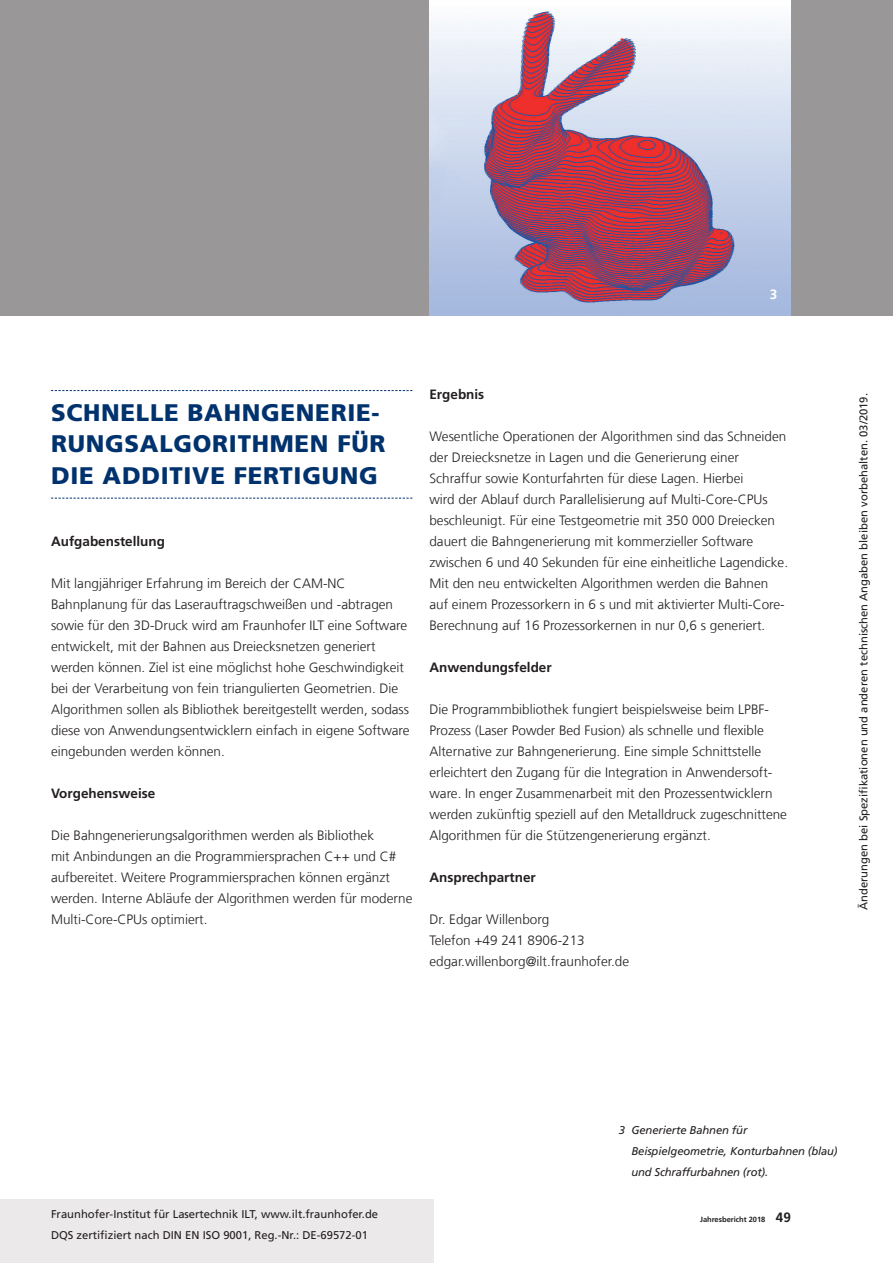
<style>
.page{position:relative;width:893px;height:1263px;background:#fff}
.page>*{position:absolute;margin:0;border:0;box-sizing:border-box;transform-origin:0 0}
.t1{font:900 24px/31.5px "Frutiger LT Com";letter-spacing:.03em;color:#00326d}
.t2{font:300 13.5px/21px "Frutiger LT Com";color:#231f20}
.t3{font:700 13.5px "Frutiger LT Com";color:#231f20}
.t4{font:700 13.5px "Frutiger LT Com";color:#fff}
.t5{font:11.25px/21px "Frutiger LT Com";color:#231f20}
.t6{font:italic 11.25px/21px "Frutiger LT Com";letter-spacing:-.01em;color:#231f20}
.t7{font:700 7.5px "Frutiger LT Com";color:#231f20}
.s1{font-size:13.5px}
</style>
<div class="page">
<div style="left:0;top:1199px;width:434px;height:64px;background:#ece9ea"></div>
<div style="left:0;top:0;width:893px;height:315px;background:#999798"></div>
<img style="left:429px;top:0;width:362px;height:315px">
<svg style="left:51px;top:390px;width:361px;height:1px"></svg>
<svg style="left:51px;top:498px;width:361px;height:1px"></svg>
<p class="t4" style="left:770px;top:286px;width:9px">3</p>
<h1 class="t1" style="left:51px;top:397px;width:336px">SCHNELLE BAHNGENERIE-<br>RUNGSALGORITHMEN FÜR<br>DIE ADDITIVE FERTIGUNG</h1>
<p class="t3" style="left:51px;top:534px;width:116px">Aufgabenstellung</p>
<p class="t2" style="left:51px;top:573px;width:360px">Mit langjähriger Erfahrung im Bereich der CAM-NC Bahnplanung für das Laserauftragschweißen und -abtragen sowie für den 3D-Druck wird am Fraunhofer ILT eine Software entwickelt, mit der Bahnen aus Dreiecksnetzen generiert werden können. Ziel ist eine möglichst hohe Geschwindigkeit bei der Verarbeitung von fein triangulierten Geometrien. Die Algorithmen sollen als Bibliothek bereitgestellt werden, sodass diese von Anwendungsentwicklern einfach in eigene Software eingebunden werden können.</p>
<p class="t3" style="left:51px;top:786px;width:106px">Vorgehensweise</p>
<p class="t2" style="left:51px;top:825px;width:363px">Die Bahngenerierungsalgorithmen werden als Bibliothek<br>mit Anbindungen an die Programmiersprachen C++ und C# aufbereitet. Weitere Programmiersprachen können ergänzt werden. Interne Abläufe der Algorithmen werden für moderne Multi-Core-CPUs optimiert.</p>
<p class="t3" style="left:429px;top:386px;width:56px">Ergebnis</p>
<p class="t2" style="left:429px;top:426px;width:360px">Wesentliche Operationen der Algorithmen sind das Schneiden der Dreiecksnetze in Lagen und die Generierung einer Schraffur sowie Konturfahrten für diese Lagen. Hierbei<br>wird der Ablauf durch Parallelisierung auf Multi-Core-CPUs beschleunigt. Für eine Testgeometrie mit 350 000 Dreiecken dauert die Bahngenerierung mit kommerzieller Software zwischen 6 und 40 Sekunden für eine einheitliche Lagendicke.<br>Mit den neu entwickelten Algorithmen werden die Bahnen auf einem Prozessorkern in 6 s und mit aktivierter Multi-Core-Berechnung auf 16 Prozessorkernen in nur 0,6 s generiert.</p>
<p class="t3" style="left:429px;top:659px;width:124px">Anwendungsfelder</p>
<p class="t2" style="left:429px;top:699px;width:359px">Die Programmbibliothek fungiert beispielsweise beim LPBF-Prozess (Laser Powder Bed Fusion) als schnelle und flexible Alternative zur Bahngenerierung. Eine simple Schnittstelle erleichtert den Zugang für die Integration in Anwendersoft&shy;ware. In enger Zusammenarbeit mit den Prozessentwicklern werden zukünftig speziell auf den Metalldruck zugeschnittene Algorithmen für die Stützengenerierung ergänzt.</p>
<p class="t3" style="left:429px;top:869px;width:108px">Ansprechpartner</p>
<p class="t2" style="left:429px;top:909px;width:201px">Dr. Edgar Willenborg<br>Telefon +49 241 8906-213 edgar.willenborg@ilt.fraunhofer.de</p>
<p class="t5" style="left:853px;top:910px;width:518px;rotate:-90deg">Änderungen bei Spezifikationen und anderen technischen Angaben bleiben vorbehalten. 03/2019.</p>
<p class="t5" style="left:51px;top:1204px;width:329px">Fraunhofer-Institut für Lasertechnik ILT, www.ilt.fraunhofer.de<br>DQS zertifiziert nach DIN EN ISO 9001, Reg.-Nr.: DE-69572-01</p>
<p class="t6" style="left:631px;top:1120px;width:208px;text-indent:-13px">3 Generierte Bahnen für<br>Beispielgeometrie, Konturbahnen (blau) und Schraffurbahnen (rot).</p>
<p class="t7" style="left:700px;top:1215px;width:92px">Jahresbericht 2018 <span class="s1">49</span></p>
</div>
